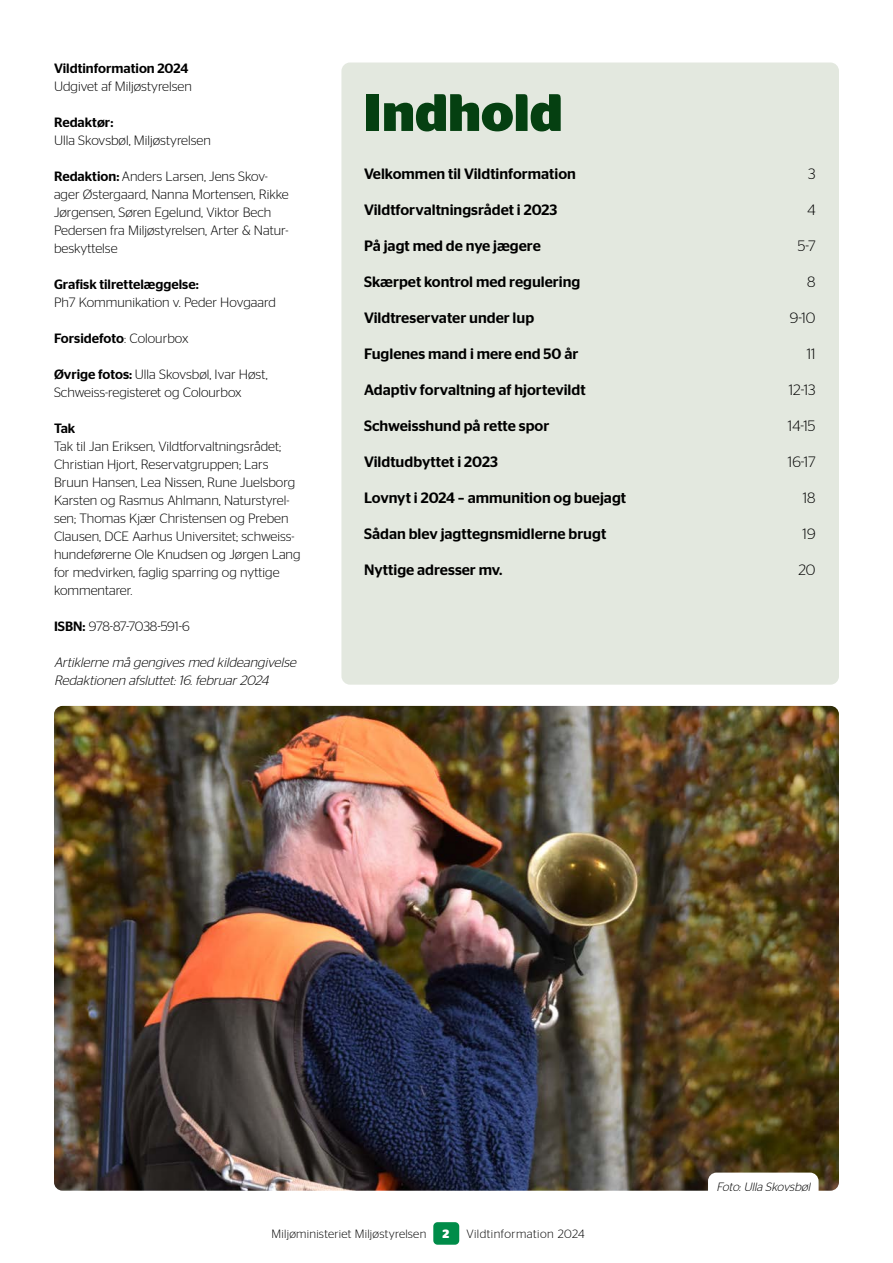
<style>
.page{position:relative;width:893px;height:1263px;background:#fff}
.page>*{position:absolute;margin:0;border:0;box-sizing:border-box;transform-origin:0 0}
.t1{font:700 52.5px "Stag Sans";color:#054011}
.t2{font:500 15px "Stag Sans";color:#000}
.t3{font:300 15px "Stag Sans";color:#000}
.t4{font:300 13.5px/18px "Stag Sans";color:#000}
.t5{font:italic 300 13.5px/18px "Stag Sans";color:#000}
.t6{font:500 13.5px "Stag Sans";color:#000}
.t7{font:300 12px "Stag Sans";letter-spacing:.02em;color:#000}
.t8{font:300 12px "Stag Sans";letter-spacing:.04em;color:#000}
.t9{font:italic 300 12px "Stag Sans";color:#000}
.t10{font:700 12px "Stag Sans";color:#fff}
.s1{font-weight:500}
.s2{font-weight:300}
</style>
<div class="page">
<div style="left:433px;top:1222px;width:26px;height:23px;background:#008c49;border-radius:4px"></div>
<div style="left:341px;top:63px;width:498px;height:622px;background:#e3e8df;border-radius:9px"></div>
<img style="left:54px;top:706px;width:785px;height:485px">
<div style="left:708px;top:1172px;width:111px;height:29px;background:#fff;border-radius:9px"></div>
<p class="t4" style="left:54px;top:59px;width:139px"><span class="s1">Vildtinformation 2024<br></span>Udgivet af Miljøstyrelsen</p>
<p class="t4" style="left:54px;top:113px;width:158px"><span class="s1">Redaktør:<br></span>Ulla Skovsbøl, Miljøstyrelsen</p>
<p class="t4" style="left:54px;top:167px;width:236px"><span class="s1">Redaktion:</span> Anders Larsen, Jens Skov&shy;ager Østergaard, Nanna Mortensen, Rikke Jørgensen, Søren Egelund, Viktor Bech Pedersen fra Miljøstyrelsen, Arter &amp; Natur&shy;beskyttelse</p>
<p class="t4" style="left:54px;top:275px;width:224px"><span class="s1">Grafisk tilrettelæggelse:<br></span>Ph7 Kommunikation v. Peder Hovgaard</p>
<p class="t6" style="left:54px;top:329px;width:136px">Forsidefoto<span class="s2">: Colourbox</span></p>
<p class="t4" style="left:54px;top:365px;width:215px"><span class="s1">Øvrige fotos:</span> Ulla Skovsbøl, Ivar Høst,<br>Schweiss-registeret og Colourbox</p>
<p class="t6" style="left:54px;top:419px;width:23px">Tak</p>
<p class="t4" style="left:54px;top:437px;width:248px">Tak til Jan Eriksen, Vildtforvaltningsrådet; Christian Hjort, Reservatgruppen; Lars Bruun Hansen, Lea Nissen, Rune Juelsborg Karsten og Rasmus Ahlmann, Naturstyrel&shy;sen; Thomas Kjær Christensen og Preben Clausen, DCE Aarhus Universitet; schweiss&shy;hundeførerne Ole Knudsen og Jørgen Lang for medvirken, faglig sparring og nyttige kommentarer.</p>
<p class="t4" style="left:54px;top:617px;width:137px"><span class="s1">ISBN:</span> 978-87-7038-591-6</p>
<p class="t5" style="left:54px;top:653px;width:247px">Artiklerne må gengives med kildeangivelse<br>Redaktionen afsluttet:16.februar2024</p>
<h1 class="t1" style="left:364px;top:82px;width:200px">Indhold</h1>
<p class="t2" style="left:364px;top:163px;width:214px">Velkommen til Vildtinformation</p>
<p class="t3" style="left:808px;top:165px;width:9px">3</p>
<p class="t2" style="left:364px;top:199px;width:195px">Vildtforvaltningsrådet i 2023</p>
<p class="t3" style="left:807px;top:201px;width:10px">4</p>
<p class="t2" style="left:364px;top:235px;width:178px">På jagt med de nye jægere</p>
<p class="t3" style="left:798px;top:237px;width:19px">5-7</p>
<p class="t2" style="left:364px;top:271px;width:218px">Skærpet kontrol med regulering</p>
<p class="t3" style="left:807px;top:273px;width:10px">8</p>
<p class="t2" style="left:364px;top:307px;width:172px">Vildtreservater under lup</p>
<p class="t3" style="left:790px;top:309px;width:27px">9-10</p>
<p class="t2" style="left:364px;top:343px;width:216px">Fuglenes mand i mere end 50 år</p>
<p class="t3" style="left:807px;top:345px;width:10px">11</p>
<p class="t2" style="left:364px;top:379px;width:223px">Adaptiv forvaltning af hjortevildt</p>
<p class="t3" style="left:789px;top:381px;width:28px">12-13</p>
<p class="t2" style="left:364px;top:415px;width:187px">Schweisshund på rette spor</p>
<p class="t3" style="left:788px;top:417px;width:29px">14-15</p>
<p class="t2" style="left:364px;top:451px;width:135px">Vildtudbyttet i 2023</p>
<p class="t3" style="left:788px;top:453px;width:29px">16-17</p>
<p class="t2" style="left:364px;top:487px;width:264px">Lovnyt i 2024 – ammunition og buejagt</p>
<p class="t3" style="left:803px;top:489px;width:14px">18</p>
<p class="t2" style="left:364px;top:523px;width:244px">Sådan blev jagttegnsmidlerne brugt</p>
<p class="t3" style="left:803px;top:525px;width:14px">19</p>
<p class="t2" style="left:364px;top:559px;width:140px">Nyttige adresser mv.</p>
<p class="t3" style="left:798px;top:561px;width:19px">20</p>
<p class="t9" style="left:716px;top:1180px;width:98px">Foto:Ulla Skovsbøl</p>
<p class="t7" style="left:272px;top:1227px;width:156px">Miljøministeriet Miljøstyrelsen</p>
<p class="t10" style="left:443px;top:1227px;width:8px">2</p>
<p class="t8" style="left:466px;top:1227px;width:120px">Vildtinformation 2024</p>
</div>
